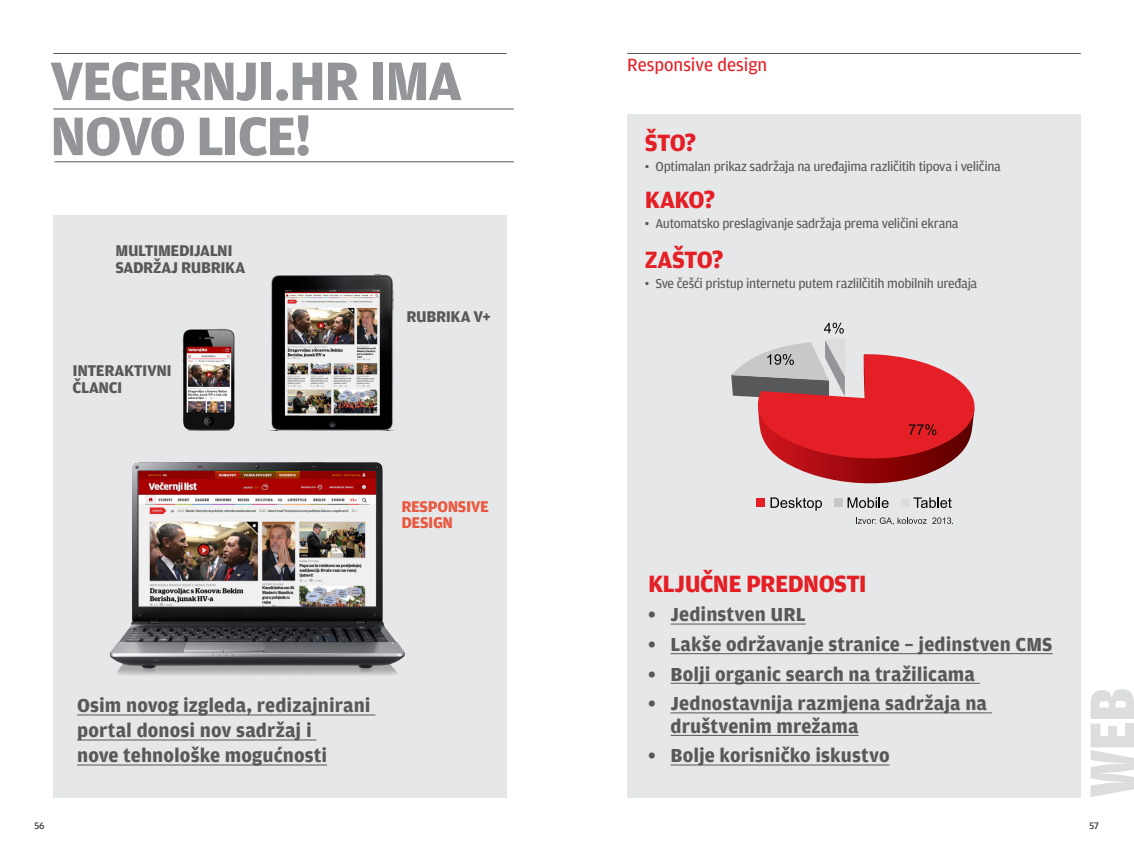
<style>
.page{position:relative;width:1134px;height:851px;background:#fff}
.page>*{position:absolute;margin:0;border:0;box-sizing:border-box;transform-origin:0 0}
.t1{font:900 66.75px "Amplitude Cond";color:#dcdddf}
.prilozi_naslov{font:700 57.5px/55px "Amplitude";letter-spacing:-.035em;color:#939598}
.tekst_8pt_razmak_14{font:700 25px "Amplitude";letter-spacing:-.025em;color:#e41f25}
.prilozi_naslov-2{font:700 20px/22.5px "Amplitude";letter-spacing:.005em;color:#57585a}
.Naslov_Crveno_MALI{font:18.75px "Amplitude";color:#e41f25}
.tekst_8pt_razmak_14-2{font:700 16.5px/16.5px "Amplitude";letter-spacing:-.025em;color:#57585a}
.tekst_8pt_razmak_14-3{font:700 16.5px/16.5px "Amplitude";letter-spacing:-.025em;color:#e9583f}
.t2{font:13.75px "Amplitude";letter-spacing:-.025em;color:#57585a}
.t3{font:10px "Amplitude";color:#231f20}
</style>
<div class="page">
<hr style="left:53px;top:53px;width:454px;height:1px;background:#57585a">
<hr style="left:627px;top:53px;width:454px;height:1px;background:#57585a">
<div style="left:53px;top:216px;width:454px;height:581px;background:#e6e7e9"></div>
<div style="left:627px;top:114px;width:454px;height:683px;background:#e6e7e9"></div>
<hr style="left:55px;top:161px;width:459px;height:1px;background:#57585a">
<hr style="left:53px;top:109px;width:461px;height:1px;background:#57585a">
<hr style="left:77px;top:714px;width:298px;height:1px;background:#57585a">
<hr style="left:77px;top:739px;width:239px;height:1px;background:#57585a">
<hr style="left:77px;top:764px;width:250px;height:1px;background:#57585a">
<hr style="left:670px;top:623px;width:136px;height:1px;background:#57585a">
<hr style="left:670px;top:653px;width:383px;height:1px;background:#57585a">
<hr style="left:670px;top:683px;width:310px;height:1px;background:#57585a">
<hr style="left:670px;top:712px;width:322px;height:1px;background:#57585a">
<hr style="left:670px;top:735px;width:189px;height:1px;background:#57585a">
<hr style="left:670px;top:764px;width:220px;height:1px;background:#57585a">
<img style="left:271px;top:274px;width:123px;height:156px">
<img style="left:182px;top:329px;width:53px;height:101px">
<svg style="left:731px;top:322px;width:244px;height:188px"></svg>
<svg style="left:856px;top:517px;width:97px;height:8px"></svg>
<div style="left:756px;top:497px;width:9px;height:9px;background:#e41f25"></div>
<div style="left:834px;top:497px;width:8px;height:9px;background:#c7c8ca"></div>
<div style="left:901px;top:497px;width:9px;height:9px;background:#dcdddf"></div>
<img style="left:109px;top:462px;width:296px;height:213px">
<p class="prilozi_naslov" style="left:50px;top:52px;width:414px">VECERNJI.HR IMA<br>NOVO LICE!</p>
<p class="Naslov_Crveno_MALI" style="left:627px;top:53px;width:142px">Responsive design</p>
<p class="tekst_8pt_razmak_14" style="left:645px;top:127px;width:53px">ŠTO?</p>
<p class="t2" style="left:645px;top:158px;width:357px">• Optimalan prikaz sadržaja na uređajima različitih tipova i veličina</p>
<p class="tekst_8pt_razmak_14" style="left:645px;top:184px;width:72px">KAKO?</p>
<p class="t2" style="left:645px;top:214px;width:315px">• Automatsko preslagivanje sadržaja prema veličini ekrana</p>
<p class="tekst_8pt_razmak_14" style="left:645px;top:244px;width:80px">ZAŠTO?</p>
<p class="t2" style="left:645px;top:275px;width:334px">• Sve češći pristup internetu putem razlilčitih mobilnih uređaja</p>
<p class="tekst_8pt_razmak_14-2" style="left:115px;top:242px;width:131px">MULTIMEDIJALNI<br>SADRŽAJ RUBRIKA</p>
<p class="tekst_8pt_razmak_14-2" style="left:73px;top:362px;width:101px">INTERAKTIVNI<br>ČLANCI</p>
<p class="tekst_8pt_razmak_14-2" style="left:407px;top:307px;width:86px">RUBRIKA V+</p>
<p class="tekst_8pt_razmak_14-3" style="left:401px;top:497px;width:89px">RESPONSIVE<br>DESIGN</p>
<p class="prilozi_naslov-2" style="left:77px;top:693px;width:295px">Osim novog izgleda, redizajnirani</p>
<p class="prilozi_naslov-2" style="left:77px;top:718px;width:236px">portal donosi nov sadržaj i</p>
<p class="prilozi_naslov-2" style="left:77px;top:743px;width:252px">nove tehnološke mogućnosti</p>
<p class="tekst_8pt_razmak_14" style="left:648px;top:567px;width:220px">KLJUČNE PREDNOSTI</p>
<p class="prilozi_naslov-2" style="left:648px;top:603px;width:159px">• Jedinstven URL</p>
<p class="prilozi_naslov-2" style="left:648px;top:632px;width:406px">• Lakše održavanje stranice – jedinstven CMS</p>
<p class="prilozi_naslov-2" style="left:648px;top:662px;width:329px">• Bolji organic search na tražilicama</p>
<p class="prilozi_naslov-2" style="left:670px;top:691px;width:318px;text-indent:-22px">• Jednostavnija razmjena sadržaja na društvenim mrežama</p>
<p class="prilozi_naslov-2" style="left:648px;top:743px;width:243px">• Bolje korisničko iskustvo</p>
<h1 class="t1" style="left:1070px;top:797px;width:112px;rotate:-90deg">WEB</h1>
<p class="t3" style="left:34px;top:819px;width:12px">56</p>
<p class="t3" style="left:1089px;top:819px;width:11px">57</p>
</div>
